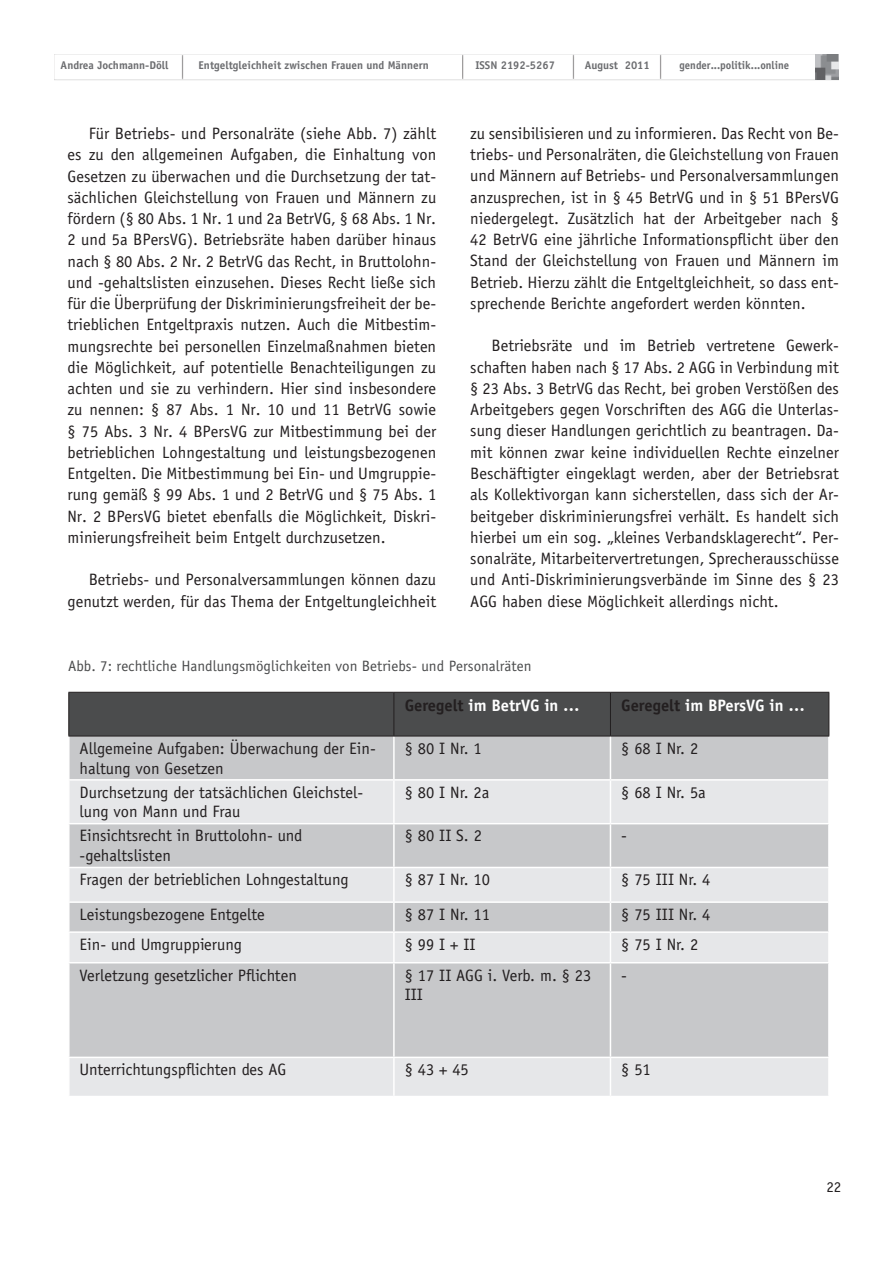
<style>
.page{position:relative;width:893px;height:1263px;background:#fff}
.page>*{position:absolute;margin:0;border:0;box-sizing:border-box;transform-origin:0 0}
.t1{font:16.5px/21.3px "Officina Sans";color:#231f20}
.t2{font:700 16.5px "Officina Sans";color:#fff}
.t3{font:15px "Officina Sans";color:#4b4c4d}
.t4{font:15px "Officina Sans";color:#231f20}
.t5{font:700 11.25px "Officina Sans";color:#6c6d70}
.t6{font:700 11.25px "Officina Sans";color:#6c6d70;scale:.95 1}
.s1{color:#231f20}
</style>
<div class="page">
<img style="left:815px;top:54px;width:23px;height:25px">
<svg style="left:182px;top:55px;width:1px;height:24px"></svg>
<svg style="left:573px;top:55px;width:1px;height:24px"></svg>
<svg style="left:660px;top:55px;width:1px;height:24px"></svg>
<svg style="left:462px;top:55px;width:1px;height:24px"></svg>
<div style="left:69px;top:693px;width:759px;height:43px;background:#4b4c4d"></div>
<div style="left:70px;top:737px;width:758px;height:42px;background:#c7c8ca"></div>
<svg style="left:70px;top:781px;width:758px;height:315px;background:#d5d6d8"></svg>
<hr style="left:68px;top:823px;width:326px;height:1px;background:#fff">
<hr style="left:394px;top:823px;width:216px;height:1px;background:#fff">
<hr style="left:610px;top:823px;width:220px;height:1px;background:#fff">
<hr style="left:68px;top:867px;width:326px;height:1px;background:#fff">
<hr style="left:394px;top:867px;width:216px;height:1px;background:#fff">
<hr style="left:610px;top:867px;width:220px;height:1px;background:#fff">
<hr style="left:68px;top:901px;width:326px;height:2px;background:#fff">
<hr style="left:394px;top:901px;width:216px;height:2px;background:#fff">
<hr style="left:610px;top:901px;width:220px;height:2px;background:#fff">
<hr style="left:68px;top:931px;width:326px;height:2px;background:#fff">
<hr style="left:394px;top:931px;width:216px;height:2px;background:#fff">
<hr style="left:610px;top:931px;width:220px;height:2px;background:#fff">
<hr style="left:68px;top:962px;width:326px;height:1px;background:#fff">
<hr style="left:394px;top:962px;width:216px;height:1px;background:#fff">
<hr style="left:610px;top:962px;width:220px;height:1px;background:#fff">
<hr style="left:68px;top:1056px;width:326px;height:2px;background:#fff">
<hr style="left:394px;top:1056px;width:216px;height:2px;background:#fff">
<hr style="left:610px;top:1056px;width:220px;height:2px;background:#fff">
<hr style="left:393px;top:736px;width:2px;height:43px;background:#fff">
<hr style="left:610px;top:736px;width:1px;height:43px;background:#fff">
<hr style="left:393px;top:781px;width:2px;height:42px;background:#fff">
<hr style="left:610px;top:781px;width:1px;height:42px;background:#fff">
<hr style="left:393px;top:824px;width:2px;height:43px;background:#fff">
<hr style="left:610px;top:824px;width:1px;height:43px;background:#fff">
<hr style="left:393px;top:868px;width:2px;height:33px;background:#fff">
<hr style="left:610px;top:868px;width:1px;height:33px;background:#fff">
<hr style="left:393px;top:903px;width:2px;height:28px;background:#fff">
<hr style="left:393px;top:933px;width:2px;height:29px;background:#fff">
<svg style="left:610px;top:903px;width:1px;height:59px"></svg>
<hr style="left:393px;top:963px;width:2px;height:93px;background:#fff">
<hr style="left:610px;top:963px;width:1px;height:93px;background:#fff">
<hr style="left:393px;top:1058px;width:2px;height:38px;background:#fff">
<hr style="left:610px;top:1058px;width:1px;height:38px;background:#fff">
<hr style="left:68px;top:692px;width:326px;height:1px;background:#231f20">
<hr style="left:68px;top:693px;width:1px;height:43px;background:#231f20">
<hr style="left:394px;top:692px;width:216px;height:1px;background:#231f20">
<hr style="left:393px;top:693px;width:1px;height:43px;background:#231f20">
<hr style="left:610px;top:692px;width:219px;height:1px;background:#231f20">
<hr style="left:610px;top:693px;width:1px;height:43px;background:#231f20">
<hr style="left:828px;top:693px;width:1px;height:43px;background:#231f20">
<hr style="left:68px;top:736px;width:326px;height:1px;background:#231f20">
<hr style="left:394px;top:736px;width:216px;height:1px;background:#231f20">
<hr style="left:610px;top:736px;width:219px;height:1px;background:#231f20">
<p class="t5" style="left:61px;top:58px;width:109px">Andrea Jochmann-Döll</p>
<p class="t5" style="left:199px;top:58px;width:232px">Entgeltgleichheit zwischen Frauen und Männern</p>
<p class="t5" style="left:475px;top:58px;width:81px">ISSN 2192-5267</p>
<p class="t5" style="left:585px;top:58px;width:66px">August 2011</p>
<p class="t6" style="left:680px;top:58px;width:117px">gender...politik...online</p>
<p class="t1" style="left:68px;top:123px;width:370px;text-align:justify;text-indent:21px">Für Betriebs- und Personalräte (siehe Abb. 7) zählt es zu den allgemeinen Aufgaben, die Einhaltung von Gesetzen zu überwachen und die Durchsetzung der tat&shy;sächlichen Gleichstellung von Frauen und Männern zu fördern (§ 80 Abs. 1 Nr. 1 und 2a BetrVG, § 68 Abs. 1 Nr.<br>2 und 5a BPersVG). Betriebsräte haben darüber hinaus nach § 80 Abs. 2 Nr. 2 BetrVG das Recht, in Bruttolohn&shy;und -gehaltslisten einzusehen. Dieses Recht ließe sich für die Überprüfung der Diskriminierungsfreiheit der be&shy;trieblichen Entgeltpraxis nutzen. Auch die Mitbestim&shy;mungsrechte bei personellen Einzelmaßnahmen bieten die Möglichkeit, auf potentielle Benachteiligungen zu achten und sie zu verhindern. Hier sind insbesondere zu nennen: § 87 Abs. 1 Nr. 10 und 11 BetrVG sowie § 75 Abs. 3 Nr. 4 BPersVG zur Mitbestimmung bei der betrieblichen Lohngestaltung und leistungsbezogenen Entgelten. Die Mitbestimmung bei Ein- und Umgruppie&shy;rung gemäß § 99 Abs. 1 und 2 BetrVG und § 75 Abs. 1<br>Nr. 2 BPersVG bietet ebenfalls die Möglichkeit, Diskri&shy;minierungsfreiheit beim Entgelt durchzusetzen.</p>
<p class="t1" style="left:68px;top:569px;width:370px;text-align:right">Betriebs- und Personalversammlungen können dazu genutzt werden, für das Thema der Entgeltungleichheit</p>
<p class="t1" style="left:470px;top:123px;width:370px;text-align:justify">zu sensibilisieren und zu informieren. Das Recht von Be&shy;triebs- und Personalräten, die Gleichstellung von Frauen und Männern auf Betriebs- und Personalversammlungen anzusprechen, ist in § 45 BetrVG und in § 51 BPersVG niedergelegt. Zusätzlich hat der Arbeitgeber nach § 42 BetrVG eine jährliche Informationspflicht über den Stand der Gleichstellung von Frauen und Männern im Betrieb. Hierzu zählt die Entgeltgleichheit, so dass ent&shy;sprechende Berichte angefordert werden könnten.</p>
<p class="t1" style="left:470px;top:335px;width:370px;text-align:justify;text-indent:21px">Betriebsräte und im Betrieb vertretene Gewerk&shy;schaften haben nach § 17 Abs. 2 AGG in Verbindung mit § 23 Abs. 3 BetrVG das Recht, bei groben Verstößen des Arbeitgebers gegen Vorschriften des AGG die Unterlas&shy;sung dieser Handlungen gerichtlich zu beantragen. Da&shy;mit können zwar keine individuellen Rechte einzelner Beschäftigter eingeklagt werden, aber der Betriebsrat als Kollektivorgan kann sicherstellen, dass sich der Ar&shy;beitgeber diskriminierungsfrei verhält. Es handelt sich hierbei um ein sog. „kleines Verbandsklagerecht“. Per&shy;sonalräte, Mitarbeitervertretungen, Sprecherausschüsse und Anti-Diskriminierungsverbände im Sinne des § 23<br>AGG haben diese Möglichkeit allerdings nicht.</p>
<p class="t3" style="left:68px;top:657px;width:465px">Abb. 7: rechtliche Handlungsmöglichkeiten von Betriebs- und Personalräten</p>
<p class="t2" style="left:405px;top:695px;width:177px"><span class="s1">Geregelt</span> im BetrVG in …</p>
<p class="t2" style="left:621px;top:695px;width:185px"><span class="s1">Geregelt</span> im BPersVG in …</p>
<p class="t1" style="left:80px;top:738px;width:298px;line-height:19.8px">Allgemeine Aufgaben: Überwachung der Ein&shy;haltung von Gesetzen</p>
<p class="t1" style="left:405px;top:738px;width:78px">§ 80 I Nr. 1</p>
<p class="t1" style="left:621px;top:738px;width:78px">§ 68 I Nr. 2</p>
<p class="t1" style="left:80px;top:782px;width:285px;line-height:19.8px">Durchsetzung der tatsächlichen Gleichstel&shy;lung von Mann und Frau</p>
<p class="t1" style="left:405px;top:781px;width:86px">§ 80 I Nr. 2a</p>
<p class="t1" style="left:621px;top:781px;width:86px">§ 68 I Nr. 5a</p>
<p class="t1" style="left:80px;top:826px;width:224px;line-height:19.8px">Einsichtsrecht in Bruttolohn- und -gehaltslisten</p>
<p class="t1" style="left:405px;top:825px;width:79px">§ 80 II S. 2</p>
<p class="t1" style="left:621px;top:825px;width:7px">-</p>
<p class="t1" style="left:80px;top:869px;width:271px">Fragen der betrieblichen Lohngestaltung</p>
<p class="t1" style="left:405px;top:869px;width:87px">§ 87 I Nr. 10</p>
<p class="t1" style="left:621px;top:869px;width:91px">§ 75 III Nr. 4</p>
<p class="t1" style="left:80px;top:904px;width:187px">Leistungsbezogene Entgelte</p>
<p class="t1" style="left:405px;top:904px;width:87px">§ 87 I Nr. 11</p>
<p class="t1" style="left:621px;top:904px;width:91px">§ 75 III Nr. 4</p>
<p class="t1" style="left:80px;top:934px;width:164px">Ein- und Umgruppierung</p>
<p class="t1" style="left:405px;top:934px;width:72px">§ 99 I + II</p>
<p class="t1" style="left:621px;top:934px;width:78px">§ 75 I Nr. 2</p>
<p class="t1" style="left:80px;top:964px;width:219px">Verletzung gesetzlicher Pflichten</p>
<p class="t1" style="left:405px;top:965px;width:188px;line-height:19.8px">§ 17 II AGG i. Verb. m. § 23<br>III</p>
<p class="t1" style="left:621px;top:964px;width:7px">-</p>
<p class="t1" style="left:80px;top:1059px;width:208px">Unterrichtungspflichten des AG</p>
<p class="t1" style="left:405px;top:1059px;width:66px">§ 43 + 45</p>
<p class="t1" style="left:621px;top:1059px;width:31px">§ 51</p>
<p class="t4" style="left:826px;top:1178px;width:16px">22</p>
</div>
